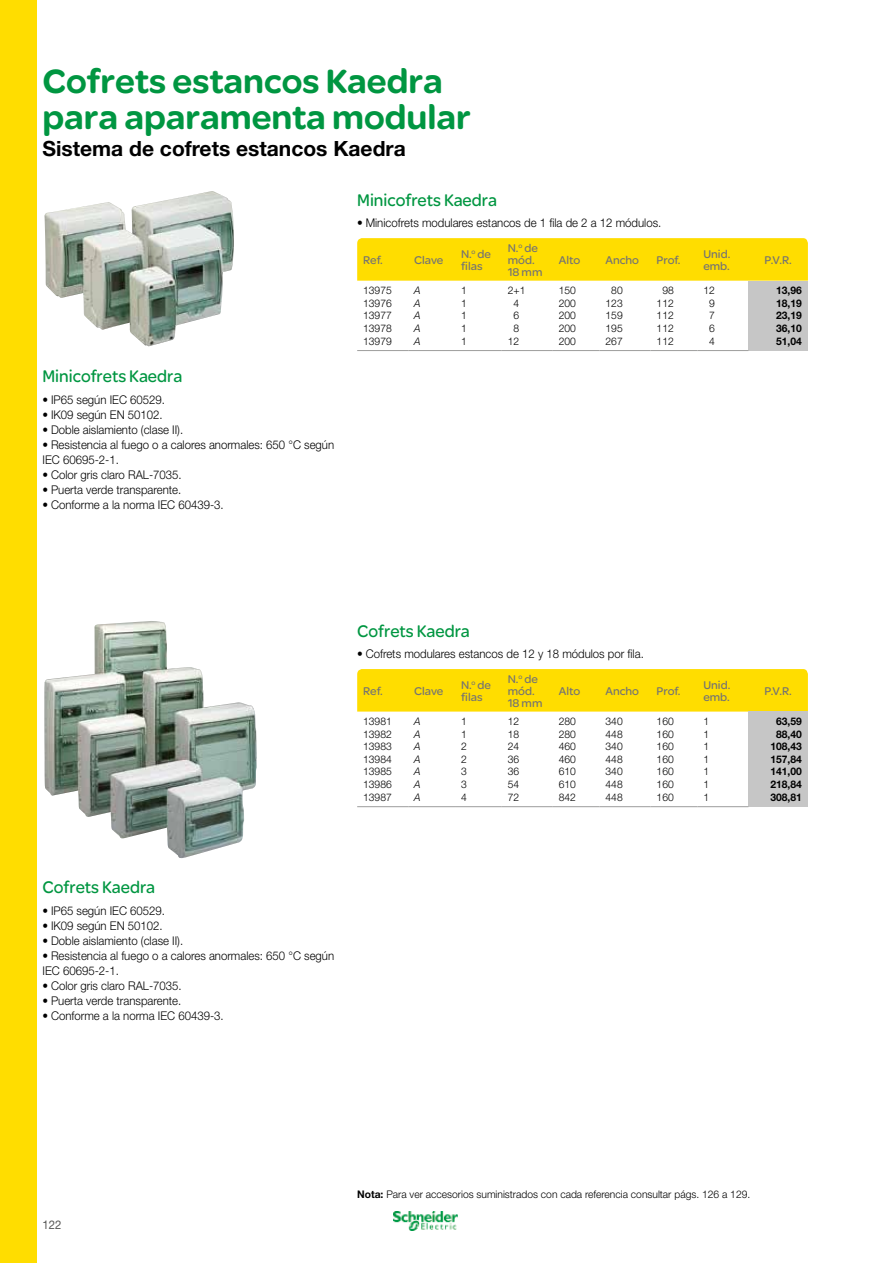
<style>
.page{position:relative;width:893px;height:1263px;background:#fff}
.page>*{position:absolute;margin:0;border:0;box-sizing:border-box;transform-origin:0 0}
.t1{font:900 36px/36px "SE Optimist";color:#009641}
.t2{font:700 21px "Helvetica Neue LT Std";color:#000}
.t3{font:18px "SE Optimist";color:#009641;scale:.95 1}
.t4{font:300 12px/15px "Helvetica Neue LT Std";color:#000;scale:.95 1}
.t5{font:12px/12px "SE Optimist";color:#747373}
.t6{font:12px "Helvetica Neue LT Std";color:#575756;scale:.95 1}
.t7{font:300 10.5px/12.6px "Helvetica Neue LT Std";color:#000;text-align:justify}
.t8{font:700 10.5px/12.6px "Helvetica Neue LT Std";color:#000;text-align:center}
.t9{font:italic 300 10.5px/12.6px "Helvetica Neue LT Std";color:#000;text-align:justify}
.s1{font-weight:700}
</style>
<div class="page">
<img style="left:393px;top:1212px;width:64px;height:19px">
<img style="left:45px;top:191px;width:189px;height:156px">
<img style="left:44px;top:621px;width:213px;height:237px">
<div style="left:357px;top:669px;width:451px;height:42px;background:#fd0"></div>
<div style="left:748px;top:711px;width:60px;height:96px;background:#c6c6c6"></div>
<hr style="left:357px;top:806px;width:51px;height:1px;background:#9d9d9c">
<hr style="left:408px;top:806px;width:47px;height:1px;background:#9d9d9c">
<hr style="left:455px;top:806px;width:47px;height:1px;background:#9d9d9c">
<hr style="left:502px;top:806px;width:51px;height:1px;background:#9d9d9c">
<hr style="left:553px;top:806px;width:47px;height:1px;background:#9d9d9c">
<hr style="left:600px;top:806px;width:51px;height:1px;background:#9d9d9c">
<hr style="left:651px;top:806px;width:46px;height:1px;background:#9d9d9c">
<hr style="left:697px;top:806px;width:51px;height:1px;background:#9d9d9c">
<div style="left:357px;top:238px;width:451px;height:43px;background:#fd0"></div>
<div style="left:748px;top:281px;width:60px;height:70px;background:#c6c6c6"></div>
<hr style="left:357px;top:350px;width:51px;height:1px;background:#9d9d9c">
<hr style="left:408px;top:350px;width:47px;height:1px;background:#9d9d9c">
<hr style="left:455px;top:350px;width:47px;height:1px;background:#9d9d9c">
<hr style="left:502px;top:350px;width:51px;height:1px;background:#9d9d9c">
<hr style="left:553px;top:350px;width:47px;height:1px;background:#9d9d9c">
<hr style="left:600px;top:350px;width:51px;height:1px;background:#9d9d9c">
<hr style="left:651px;top:350px;width:46px;height:1px;background:#9d9d9c">
<hr style="left:697px;top:350px;width:51px;height:1px;background:#9d9d9c">
<div style="left:0;top:0;width:36px;height:1263px;background:#fd0"></div>
<h1 class="t1" style="left:43px;top:61px;width:430px">Cofrets estancos Kaedra para aparamenta modular</h1>
<h2 class="t2" style="left:43px;top:135px;width:365px">Sistema de cofrets estancos Kaedra</h2>
<h3 class="t3" style="left:357px;top:187px;width:149px">Minicofrets Kaedra</h3>
<p class="t4" style="left:357px;top:215px;width:322px">• Minicofrets modulares estancos de 1 fila de 2 a 12 módulos.</p>
<p class="t5" style="left:363px;top:254px;width:21px">Ref.</p>
<p class="t5" style="left:414px;top:254px;width:31px">Clave</p>
<p class="t5" style="left:461px;top:248px;width:32px">N.<sup>o</sup> de filas</p>
<p class="t5" style="left:508px;top:242px;width:36px">N.<sup>o</sup> de mód.<br>18 mm</p>
<p class="t5" style="left:559px;top:254px;width:23px">Alto</p>
<p class="t5" style="left:606px;top:254px;width:35px">Ancho</p>
<p class="t5" style="left:657px;top:254px;width:26px">Prof.</p>
<p class="t5" style="left:703px;top:248px;width:28px">Unid. emb.</p>
<p class="t5" style="left:765px;top:254px;width:29px">P.V.R.</p>
<h3 class="t3" style="left:43px;top:364px;width:149px">Minicofrets Kaedra</h3>
<p class="t4" style="left:43px;top:392px;width:131px">• IP65 según IEC 60529.</p>
<p class="t4" style="left:43px;top:407px;width:128px">• IK09 según EN 50102.</p>
<p class="t4" style="left:43px;top:422px;width:150px">• Doble aislamiento (clase II).</p>
<p class="t4" style="left:43px;top:437px;width:308px">• Resistencia al fuego o a calores anormales: 650 °C según<br>IEC 60695-2-1.</p>
<p class="t4" style="left:43px;top:467px;width:148px">• Color gris claro RAL-7035.</p>
<p class="t4" style="left:43px;top:482px;width:148px">• Puerta verde transparente.</p>
<p class="t4" style="left:43px;top:497px;width:192px">• Conforme a la norma IEC 60439-3.</p>
<p class="t7" style="left:363px;top:284px;width:30px">13975<br>13976<br>13977<br>13978<br>13979</p>
<p class="t9" style="left:414px;top:284px;width:8px">A A A A A</p>
<p class="t7" style="left:461px;top:284px;width:7px">1<br>1<br>1<br>1<br>1</p>
<p class="t7" style="left:508px;top:284px;width:19px;text-align:center">2+1<br>4<br>6<br>8<br>12</p>
<p class="t7" style="left:559px;top:284px;width:19px">150<br>200<br>200<br>200<br>200</p>
<p class="t7" style="left:606px;top:284px;width:19px;text-align:center">80<br>123<br>159<br>195<br>267</p>
<p class="t7" style="left:657px;top:284px;width:19px;text-align:center">98<br>112<br>112<br>112<br>112</p>
<p class="t7" style="left:703px;top:284px;width:13px;text-align:center">12<br>9<br>7<br>6<br>4</p>
<p class="t8" style="left:776px;top:284px;width:27px;text-align:justify">13,96<br>18,19<br>23,19<br>36,10<br>51,04</p>
<h3 class="t3" style="left:357px;top:618px;width:120px">Cofrets Kaedra</h3>
<p class="t4" style="left:357px;top:646px;width:303px">• Cofrets modulares estancos de 12 y 18 módulos por fila.</p>
<p class="t5" style="left:363px;top:685px;width:21px">Ref.</p>
<p class="t5" style="left:414px;top:685px;width:31px">Clave</p>
<p class="t5" style="left:461px;top:679px;width:32px">N.<sup>o</sup> de filas</p>
<p class="t5" style="left:508px;top:673px;width:36px">N.<sup>o</sup> de mód.<br>18 mm</p>
<p class="t5" style="left:559px;top:685px;width:23px">Alto</p>
<p class="t5" style="left:606px;top:685px;width:35px">Ancho</p>
<p class="t5" style="left:657px;top:685px;width:26px">Prof.</p>
<p class="t5" style="left:703px;top:679px;width:28px">Unid. emb.</p>
<p class="t5" style="left:765px;top:685px;width:29px">P.V.R.</p>
<p class="t7" style="left:363px;top:715px;width:30px">13981<br>13982<br>13983<br>13984<br>13985<br>13986<br>13987</p>
<p class="t9" style="left:414px;top:715px;width:8px">A A A A A A A</p>
<p class="t7" style="left:461px;top:715px;width:7px">1<br>1<br>2<br>2<br>3<br>3<br>4</p>
<p class="t7" style="left:508px;top:715px;width:13px">12<br>18<br>24<br>36<br>36<br>54<br>72</p>
<p class="t7" style="left:559px;top:715px;width:19px">280<br>280<br>460<br>460<br>610<br>610<br>842</p>
<p class="t7" style="left:606px;top:715px;width:19px">340<br>448<br>340<br>448<br>340<br>448<br>448</p>
<p class="t7" style="left:657px;top:715px;width:19px">160<br>160<br>160<br>160<br>160<br>160<br>160</p>
<p class="t7" style="left:703px;top:715px;width:7px">1<br>1<br>1<br>1<br>1<br>1<br>1</p>
<p class="t8" style="left:770px;top:715px;width:33px">63,59<br>88,40<br>108,43<br>157,84<br>141,00<br>218,84<br>308,81</p>
<h3 class="t3" style="left:43px;top:875px;width:120px">Cofrets Kaedra</h3>
<p class="t4" style="left:43px;top:903px;width:131px">• IP65 según IEC 60529.</p>
<p class="t4" style="left:43px;top:918px;width:128px">• IK09 según EN 50102.</p>
<p class="t4" style="left:43px;top:933px;width:150px">• Doble aislamiento (clase II).</p>
<p class="t4" style="left:43px;top:948px;width:308px">• Resistencia al fuego o a calores anormales: 650 °C según<br>IEC 60695-2-1.</p>
<p class="t4" style="left:43px;top:978px;width:148px">• Color gris claro RAL-7035.</p>
<p class="t4" style="left:43px;top:993px;width:148px">• Puerta verde transparente.</p>
<p class="t4" style="left:43px;top:1008px;width:192px">• Conforme a la norma IEC 60439-3.</p>
<p class="t6" style="left:43px;top:1217px;width:22px">122</p>
<p class="t7" style="left:357px;top:1188px;width:395px"><span class="s1">Nota:</span> Para ver accesorios suministrados con cada referencia consultar págs. 126 a 129.</p>
</div>
